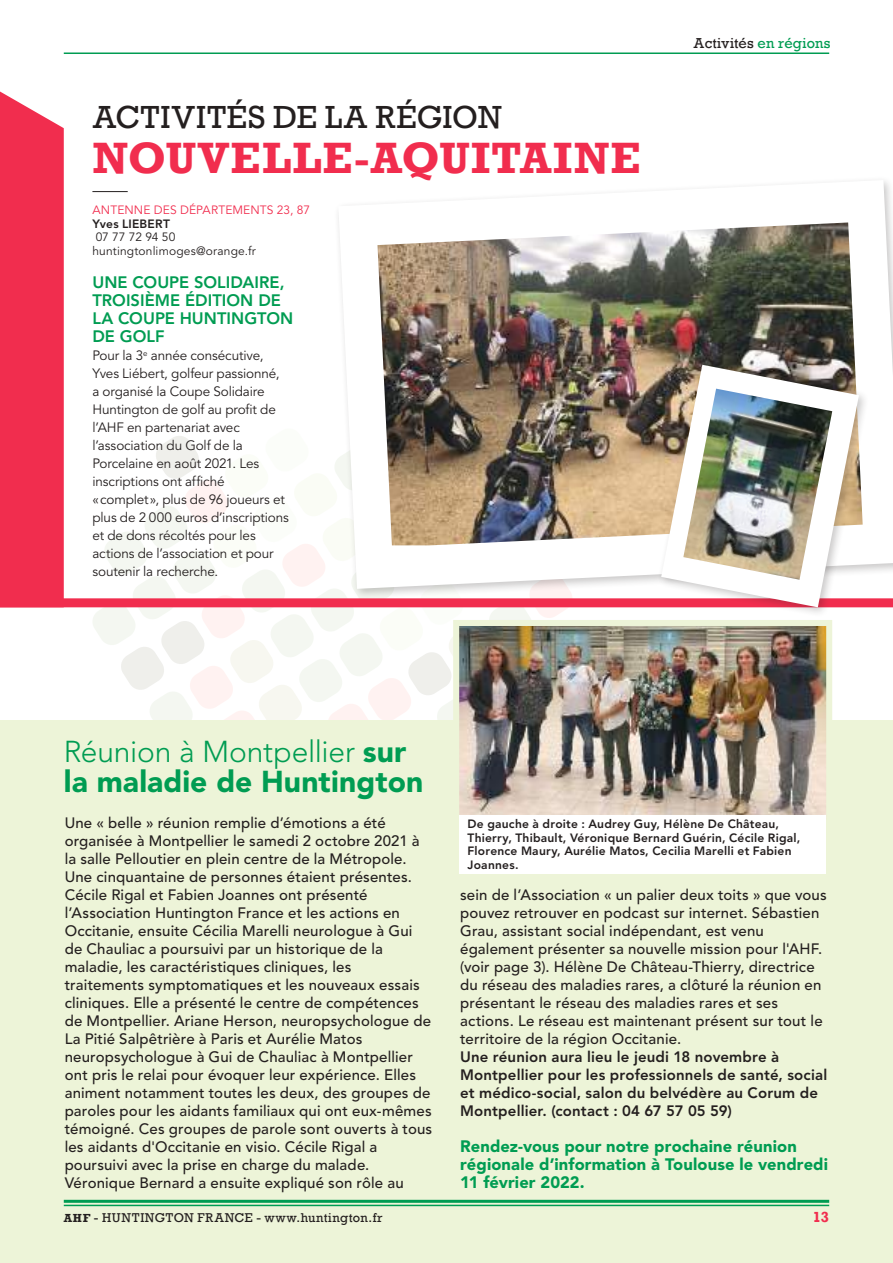
<style>
.page{position:relative;width:893px;height:1263px;background:#fff}
.page>*{position:absolute;margin:0;border:0;box-sizing:border-box;transform-origin:0 0}
.t1{font:700 45px "Rockwell";letter-spacing:.02em;color:#f12d4e}
.t2{font:900 30px/30px "Avenir LT";letter-spacing:.005em;color:#009c52}
.t3{font:30px "Rockwell";letter-spacing:.015em;color:#241f1f}
.t4{font:900 16.5px/18px "Avenir LT";letter-spacing:.005em;color:#009c52}
.t5{font:800 16.5px/18px "Avenir LT";color:#009c52}
.t6{font:500 15px/18px "Avenir LT";letter-spacing:.01em;color:#241f1f}
.t7{font:800 15px/18px "Avenir LT";letter-spacing:.01em;color:#241f1f}
.t8{font:700 15px "Rockwell";color:#f12d4e}
.t9{font:13.5px/18px "Avenir LT";letter-spacing:-.01em;color:#241f1f}
.t10{font:13.5px "Rockwell";letter-spacing:.015em;color:#241f1f}
.t11{font:800 12px/13.5px "Avenir LT";letter-spacing:.02em;color:#241f1f}
.t12{font:12px "Rockwell";letter-spacing:.04em;color:#241f1f}
.t13{font:12px/13.5px "Avenir LT";letter-spacing:.015em;color:#241f1f}
.t14{font:12px "Avenir LT";letter-spacing:.01em;color:#f12d4e}
.s1{color:#009c52}
.s2{font-weight:300}
.s3{font-weight:700}
</style>
<div class="page">
<svg style="left:91px;top:436px;width:495px;height:284px"></svg>
<div style="left:0;top:720px;width:893px;height:543px;background:#edf4d8"></div>
<hr style="left:64px;top:1200px;width:765px;height:3px;background:#009c52">
<hr style="left:64px;top:1205px;width:765px;height:1px;background:#009c52">
<hr style="left:64px;top:52px;width:765px;height:2px;background:#009c52">
<hr style="left:92px;top:191px;width:36px;height:1px;background:#241f1f">
<div style="left:334px;top:175px;width:559px;height:425px;background:#241f1f;opacity:.25"></div>
<svg style="left:338px;top:180px;width:555px;height:409px"></svg>
<img style="left:377px;top:222px;width:486px;height:323px">
<div style="left:0;top:598px;width:893px;height:9px;background:#f12d4e"></div>
<div style="left:656px;top:360px;width:214px;height:258px;background:#241f1f;opacity:.25"></div>
<svg style="left:661px;top:365px;width:198px;height:242px"></svg>
<img style="left:683px;top:389px;width:149px;height:191px">
<div style="left:0;top:92px;width:64px;height:507px;background:#f12d4e"></div>
<img style="left:460px;top:627px;width:365px;height:188px">
<div style="left:453px;top:620px;width:379px;height:206px;border:6px solid #edf4d8"></div>
<div style="left:459px;top:815px;width:367px;height:58px;background:#fff"></div>
<h2 class="t3" style="left:92px;top:99px;width:411px">ACTIVITÉS DE LA RÉGION</h2>
<h1 class="t1" style="left:92px;top:131px;width:549px">NOUVELLE-AQUITAINE</h1>
<p class="t14" style="left:92px;top:203px;width:219px">ANTENNE DES DÉPARTEMENTS 23, 87</p>
<p class="t11" style="left:92px;top:217px;width:79px">Yves LIEBERT</p>
<p class="t13" style="left:92px;top:231px;width:165px">07 77 72 94 50 huntingtonlimoges@orange.fr</p>
<p class="t5" style="left:92px;top:273px;width:202px">UNE COUPE SOLIDAIRE,<br>TROISIÈME ÉDITION DE<br>LA COUPE HUNTINGTON<br>DE GOLF</p>
<p class="t9" style="left:92px;top:347px;width:198px">Pour la 3<sup>e</sup> année consécutive,<br>Yves Liébert, golfeur passionné, a organisé la Coupe Solidaire<br>Huntington de golf au profit de l’AHF en partenariat avec l’association du Golf de la<br>Porcelaine en août 2021. Les inscriptions ont affiché «complet», plus de 96 joueurs et plus de 2 000 euros d’inscriptions et de dons récoltés pour les actions de l’association et pour soutenir la recherche.</p>
<p class="t10" style="left:694px;top:34px;width:138px">Activités <span class="s1">en régions</span></p>
<h2 class="t2" style="left:64px;top:736px;width:361px"><span class="s2">Réunion à Montpellier</span> sur la maladie de Huntington</h2>
<p class="t6" style="left:65px;top:814px;width:369px">Une « belle » réunion remplie d’émotions a été organisée à Montpellier le samedi 2 octobre 2021 à la salle Pelloutier en plein centre de la Métropole.<br>Une cinquantaine de personnes étaient présentes.<br>Cécile Rigal et Fabien Joannes ont présenté l’Association Huntington France et les actions en Occitanie, ensuite Cécilia Marelli neurologue à Gui de Chauliac a poursuivi par un historique de la maladie, les caractéristiques cliniques, les traitements symptomatiques et les nouveaux essais cliniques. Elle a présenté le centre de compétences de Montpellier. Ariane Herson, neuropsychologue de La Pitié Salpêtrière à Paris et Aurélie Matos neuropsychologue à Gui de Chauliac à Montpellier ont pris le relai pour évoquer leur expérience. Elles animent notamment toutes les deux, des groupes de paroles pour les aidants familiaux qui ont eux-mêmes témoigné. Ces groupes de parole sont ouverts à tous les aidants d'Occitanie en visio. Cécile Rigal a poursuivi avec la prise en charge du malade.<br>Véronique Bernard a ensuite expliqué son rôle au</p>
<p class="t11" style="left:468px;top:817px;width:334px">De gauche à droite : Audrey Guy, Hélène De Château, Thierry, Thibault, Véronique Bernard Guérin, Cécile Rigal, Florence Maury, Aurélie Matos, Cecilia Marelli et Fabien Joannes.</p>
<p class="t6" style="left:460px;top:886px;width:368px">sein de l’Association « un palier deux toits » que vous pouvez retrouver en podcast sur internet. Sébastien Grau, assistant social indépendant, est venu également présenter sa nouvelle mission pour l'AHF. (voir page 3). Hélène De Château-Thierry, directrice du réseau des maladies rares, a clôturé la réunion en présentant le réseau des maladies rares et ses actions. Le réseau est maintenant présent sur tout le territoire de la région Occitanie.</p>
<p class="t7" style="left:460px;top:1048px;width:369px">Une réunion aura lieu le jeudi 18 novembre à Montpellier pour les professionnels de santé, social et médico-social, salon du belvédère au Corum de Montpellier. (contact : 04 67 57 05 59)</p>
<p class="t4" style="left:460px;top:1137px;width:369px">Rendez-vous pour notre prochaine réunion régionale d’information à Toulouse le vendredi<br>11 février 2022.</p>
<p class="t12" style="left:64px;top:1211px;width:320px"><span class="s3">AHF</span> - HUNTINGTON FRANCE - www.huntington.fr</p>
<p class="t8" style="left:813px;top:1208px;width:18px">13</p>
</div>
